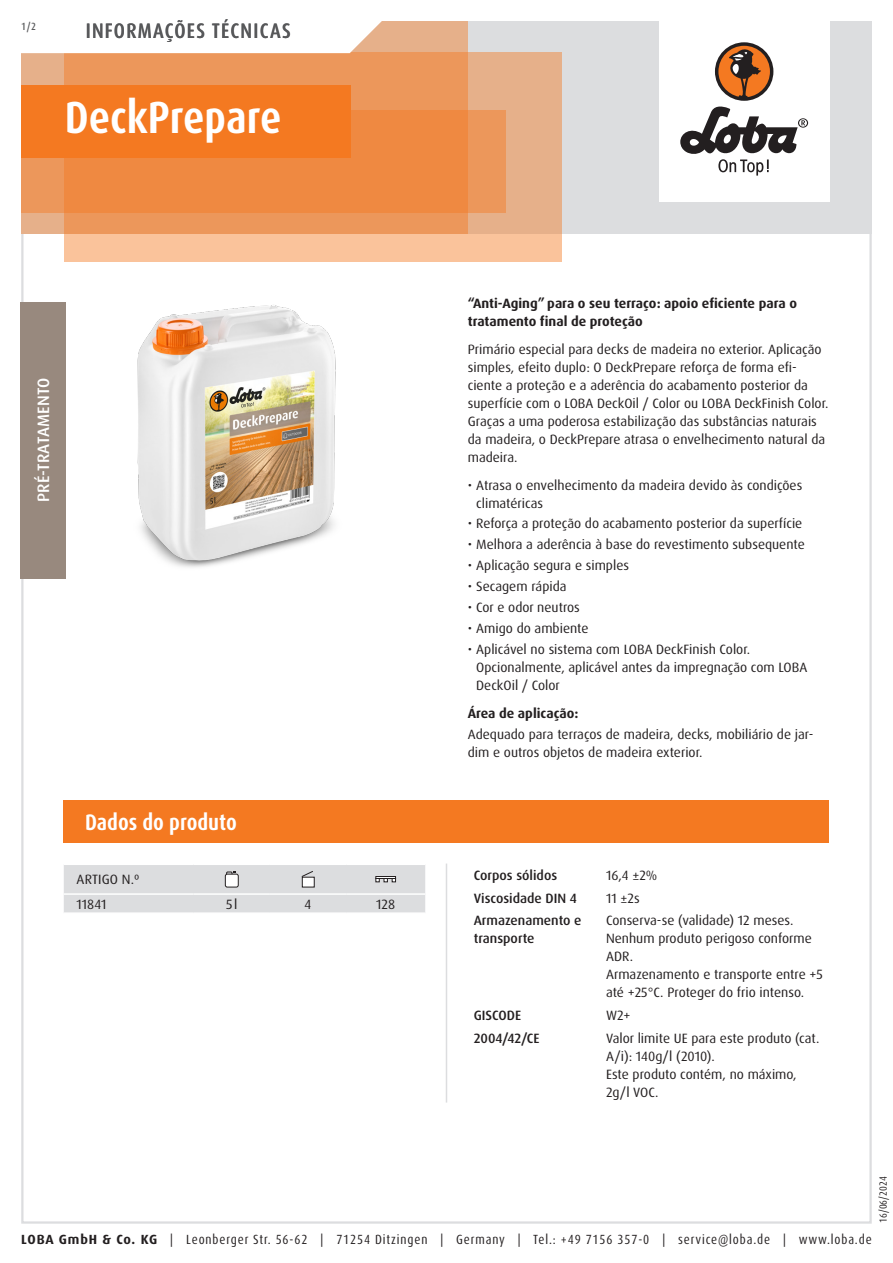
<style>
.page{position:relative;width:893px;height:1263px;background:#fff}
.page>*{position:absolute;margin:0;border:0;box-sizing:border-box;transform-origin:0 0}
.Produktname_weiss{font:700 condensed 45px "Dax Pro";color:#fff}
.Abschnitt{font:700 condensed 22.5px "Dax Pro";color:#fff}
.TI{font:500 condensed 21px "Dax Pro";letter-spacing:.06em;color:#57585a}
.Produktart_Vorbereitung{font:500 16.5px "Dax Pro";letter-spacing:.01em;color:#fff}
.Text{font:13.5px/18px "Dax Pro";color:#231f20}
.Text_ohne_Silbentrennung{font:13.5px/18px "Dax Pro";color:#231f20}
.Text_Bold{font:700 13.5px/18px "Dax Pro";color:#231f20}
.Text_Medium{font:500 13.5px/18px "Dax Pro";color:#231f20}
.Text_Großbuchstaben{font:13.5px "Dax Pro";letter-spacing:.01em;color:#231f20}
.Text_zentriert{font:13.5px "Dax Pro";color:#231f20}
.t1{font:condensed 13.35px "Dax Pro";letter-spacing:.065em;color:#231f20}
.t2{font:condensed 10.5px "Dax Pro";color:#231f20}
.t3{font:500 condensed 10.5px "Dax Pro";color:#57585a}
.s1{font-weight:700;font-stretch:normal}
</style>
<div class="page">
<hr style="left:446px;top:863px;width:1px;height:239px;background:#dcdddf">
<svg style="left:64px;top:865px;width:361px;height:48px"></svg>
<div style="left:375px;top:876px;width:21px;height:3px;border:1px solid #231f20"></div>
<div style="left:64px;top:800px;width:765px;height:42px;background:#f47921"></div>
<img style="left:137px;top:305px;width:199px;height:263px">
<div style="left:20px;top:302px;width:46px;height:276px;background:#98897e"></div>
<div style="left:21px;top:21px;width:851px;height:213px;background:#dcdddf"></div>
<div style="left:659px;top:0;width:170px;height:202px;background:#fff"></div>
<svg style="left:680px;top:106px;width:128px;height:70px"></svg>
<div style="left:715px;top:42px;width:58px;height:59px;background:#231f20;border-radius:50%"></div>
<svg style="left:718px;top:45px;width:52px;height:52px"></svg>
<div style="left:64px;top:52px;width:497px;height:209px;background:linear-gradient(to right,#fec79f,#efb992)"></div>
<div style="left:21px;top:111px;width:485px;height:102px;background:#ec975b"></div>
<svg style="left:21px;top:21px;width:447px;height:213px"></svg>
<svg style="left:21px;top:21px;width:411px;height:34px"></svg>
<div style="left:21px;top:85px;width:330px;height:72px;background:#f47921"></div>
<p class="t3" style="left:21px;top:19px;width:16px">1/2</p>
<p class="TI" style="left:86px;top:17px;width:207px">INFORMAÇÕES TÉCNICAS</p>
<p class="Produktname_weiss" style="left:65px;top:89px;width:218px">DeckPrepare</p>
<p class="Produktart_Vorbereitung" style="left:33px;top:502px;width:126px;rotate:-90deg">PRÉ-TRATAMENTO</p>
<p class="Abschnitt" style="left:85px;top:808px;width:153px">Dados do produto</p>
<p class="Text_Großbuchstaben" style="left:77px;top:871px;width:64px">ARTIGO N.º</p>
<p class="Text" style="left:77px;top:895px;width:31px">11841</p>
<p class="Text_zentriert" style="left:226px;top:895px;width:13px">5l</p>
<p class="Text_zentriert" style="left:305px;top:895px;width:8px">4</p>
<p class="Text_zentriert" style="left:376px;top:895px;width:20px">128</p>
<p class="Text_Bold" style="left:468px;top:295px;width:331px">“Anti-Aging” para o seu terraço: apoio eficiente para o tratamento final de proteção</p>
<p class="Text" style="left:468px;top:340px;width:362px">Primário especial para decks de madeira no exterior. Aplicação simples, efeito duplo: O DeckPrepare reforça de forma efi&shy;ciente a proteção e a aderência do acabamento posterior da superfície com o LOBA DeckOil / Color ou LOBA DeckFinish Color.<br>Graças a uma poderosa estabilização das substâncias naturais da madeira, o DeckPrepare atrasa o envelhecimento natural da madeira.</p>
<p class="Text" style="left:476px;top:476px;width:328px;text-indent:-9px">• Atrasa o envelhecimento da madeira devido às condições climatéricas</p>
<p class="Text" style="left:468px;top:515px;width:336px">• Reforça a proteção do acabamento posterior da superfície</p>
<p class="Text" style="left:468px;top:536px;width:339px">• Melhora a aderência à base do revestimento subsequente</p>
<p class="Text" style="left:468px;top:557px;width:163px">• Aplicação segura e simples</p>
<p class="Text" style="left:468px;top:578px;width:100px">• Secagem rápida</p>
<p class="Text" style="left:468px;top:599px;width:114px">• Cor e odor neutros</p>
<p class="Text" style="left:468px;top:620px;width:122px">• Amigo do ambiente</p>
<p class="Text" style="left:476px;top:641px;width:333px;text-indent:-9px">• Aplicável no sistema com LOBA DeckFinish Color.<br>Opcionalmente, aplicável antes da impregnação com LOBA<br>DeckOil / Color</p>
<p class="Text_Bold" style="left:468px;top:704px;width:112px">Área de aplicação:</p>
<p class="Text" style="left:468px;top:726px;width:347px">Adequado para terraços de madeira, decks, mobiliário de jar&shy;dim e outros objetos de madeira exterior.</p>
<p class="Text_Medium" style="left:474px;top:866px;width:85px">Corpos sólidos</p>
<p class="Text_ohne_Silbentrennung" style="left:606px;top:866px;width:53px">16,4 ±2%</p>
<p class="Text_Medium" style="left:474px;top:889px;width:105px">Viscosidade DIN 4</p>
<p class="Text_ohne_Silbentrennung" style="left:606px;top:889px;width:35px">11 ±2s</p>
<p class="Text_Medium" style="left:474px;top:912px;width:109px">Armazenamento e transporte</p>
<p class="Text_ohne_Silbentrennung" style="left:606px;top:912px;width:189px">Conserva-se (validade) 12 meses.</p>
<p class="Text_ohne_Silbentrennung" style="left:606px;top:930px;width:207px">Nenhum produto perigoso conforme<br>ADR.</p>
<p class="Text_ohne_Silbentrennung" style="left:606px;top:966px;width:218px">Armazenamento e transporte entre +5 até +25°C. Proteger do frio intenso.</p>
<p class="Text_Medium" style="left:474px;top:1006px;width:49px">GISCODE</p>
<p class="Text_ohne_Silbentrennung" style="left:606px;top:1006px;width:26px">W2+</p>
<p class="Text_Medium" style="left:474px;top:1029px;width:67px">2004/42/CE</p>
<p class="Text_ohne_Silbentrennung" style="left:606px;top:1029px;width:215px">Valor limite UE para este produto (cat.<br>A/i): 140g/l (2010).</p>
<p class="Text_ohne_Silbentrennung" style="left:606px;top:1065px;width:192px">Este produto contém, no máximo,<br>2g/l VOC.</p>
<p class="t2" style="left:876px;top:1222px;width:48px;rotate:-90deg">16/06/2024</p>
<p class="t1" style="left:21px;top:1230px;width:852px"><span class="s1">LOBA GmbH &amp; Co. KG</span> | Leonberger Str. 56-62 | 71254 Ditzingen | Germany | Tel.: +49 7156 357-0 | service@loba.de | www.loba.de</p>
</div>
